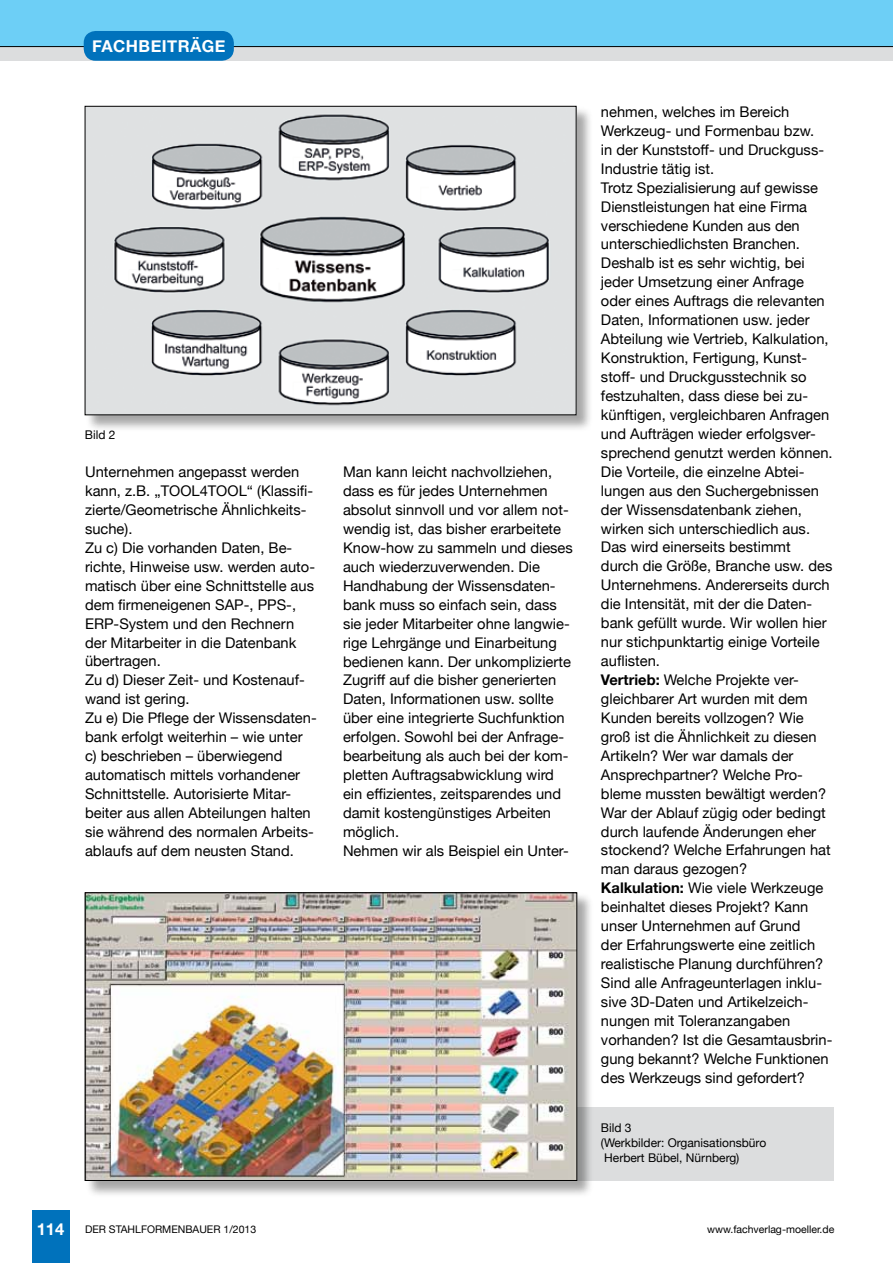
<style>
.page{position:relative;width:893px;height:1263px;background:#fff}
.page>*{position:absolute;margin:0;border:0;box-sizing:border-box;transform-origin:0 0}
.t1{font:700 16.5px "Helvetica Neue";letter-spacing:.03em;color:#fff}
.t2{font:14.7px/18.9px "Helvetica Neue";color:#000}
.t3{font:12px/15px "Helvetica Neue";color:#000}
.t4{font:10.5px "Helvetica Neue";color:#000}
.s1{font-weight:700}
</style>
<div class="page">
<div style="left:32px;top:1210px;width:37px;height:53px;background:#0072bc"></div>
<div style="left:0;top:47px;width:893px;height:14px;background:#dcddde"></div>
<div style="left:0;top:0;width:893px;height:47px;background:#6dcff6"></div>
<div style="left:84px;top:31px;width:150px;height:30px;background:#0072bc;border-radius:12px"></div>
<div style="left:538px;top:1107px;width:295px;height:73px;background:#dcddde"></div>
<div style="left:85px;top:106px;width:508px;height:326px;background:#000;opacity:.35"></div>
<img style="left:87px;top:108px;width:487px;height:305px">
<div style="left:85px;top:106px;width:491px;height:309px;border:1px solid #000"></div>
<div style="left:85px;top:893px;width:509px;height:305px;background:#000;opacity:.35"></div>
<img style="left:87px;top:894px;width:488px;height:285px">
<div style="left:85px;top:892px;width:492px;height:289px;border:1px solid #000"></div>
<p class="t1" style="left:92px;top:31px;width:135px">FACHBEITRÄGE</p>
<p class="t3" style="left:85px;top:426px;width:32px">Bild 2</p>
<p class="t2" style="left:85px;top:461px;width:233px">Unternehmen angepasst werden kann, z.B. „TOOL4TOOL“ (Klassifi&shy;zierte/Geometrische Ähnlichkeits&shy;suche).<br>Zu c) Die vorhanden Daten, Be&shy;richte, Hinweise usw. werden auto&shy;matisch über eine Schnittstelle aus dem firmeneigenen SAP-, PPS-,<br>ERP-System und den Rechnern der Mitarbeiter in die Datenbank übertragen.<br>Zu d) Dieser Zeit- und Kostenauf&shy;wand ist gering.<br>Zu e) Die Pflege der Wissensdaten&shy;bank erfolgt weiterhin – wie unter c) beschrieben – überwiegend automatisch mittels vorhandener<br>Schnittstelle. Autorisierte Mitar&shy;beiter aus allen Abteilungen halten sie während des normalen Arbeits&shy;ablaufs auf dem neusten Stand.</p>
<p class="t2" style="left:343px;top:461px;width:231px">Man kann leicht nachvollziehen, dass es für jedes Unternehmen absolut sinnvoll und vor allem not&shy;wendig ist, das bisher erarbeitete<br>Know-how zu sammeln und dieses auch wiederzuverwenden. Die<br>Handhabung der Wissensdaten&shy;bank muss so einfach sein, dass sie jeder Mitarbeiter ohne langwie&shy;rige Lehrgänge und Einarbeitung bedienen kann. Der unkomplizierte<br>Zugriff auf die bisher generierten<br>Daten, Informationen usw. sollte über eine integrierte Suchfunktion erfolgen. Sowohl bei der Anfrage&shy;bearbeitung als auch bei der kom&shy;pletten Auftragsabwicklung wird ein effizientes, zeitsparendes und damit kostengünstiges Arbeiten möglich.<br>Nehmen wir als Beispiel ein Unter-</p>
<p class="t1" style="left:37px;top:1214px;width:29px">114</p>
<p class="t4" style="left:85px;top:1220px;width:173px">DER STAHLFORMENBAUER 1/2013</p>
<p class="t2" style="left:601px;top:101px;width:233px">nehmen, welches im Bereich<br>Werkzeug- und Formenbau bzw.<br>in der Kunststoff- und Druckguss-<br>Industrie tätig ist.<br>Trotz Spezialisierung auf gewisse<br>Dienstleistungen hat eine Firma verschiedene Kunden aus den unterschiedlichsten Branchen.<br>Deshalb ist es sehr wichtig, bei jeder Umsetzung einer Anfrage oder eines Auftrags die relevanten<br>Daten, Informationen usw. jeder<br>Abteilung wie Vertrieb, Kalkulation,<br>Konstruktion, Fertigung, Kunst&shy;stoff- und Druckgusstechnik so festzuhalten, dass diese bei zu&shy;künftigen, vergleichbaren Anfragen und Aufträgen wieder erfolgsver&shy;sprechend genutzt werden können.<br>Die Vorteile, die einzelne Abtei&shy;lungen aus den Suchergebnissen der Wissensdatenbank ziehen, wirken sich unterschiedlich aus.<br>Das wird einerseits bestimmt<br>durch die Größe, Branche usw. des<br>Unternehmens. Andererseits durch die Intensität, mit der die Daten&shy;bank gefüllt wurde. Wir wollen hier nur stichpunktartig einige Vorteile auflisten.<br><span class="s1">Vertrieb:</span> Welche Projekte ver&shy;gleichbarer Art wurden mit dem<br>Kunden bereits vollzogen? Wie groß ist die Ähnlichkeit zu diesen<br>Artikeln? Wer war damals der<br>Ansprechpartner? Welche Pro&shy;bleme mussten bewältigt werden?<br>War der Ablauf zügig oder bedingt durch laufende Änderungen eher stockend? Welche Erfahrungen hat man daraus gezogen?<br><span class="s1">Kalkulation:</span> Wie viele Werkzeuge beinhaltet dieses Projekt? Kann unser Unternehmen auf Grund<br>der Erfahrungswerte eine zeitlich realistische Planung durchführen?<br>Sind alle Anfrageunterlagen inklu&shy;sive 3D-Daten und Artikelzeich&shy;nungen mit Toleranzangaben vorhanden? Ist die Gesamtausbrin&shy;gung bekannt? Welche Funktionen des Werkzeugs sind gefordert?</p>
<p class="t3" style="left:601px;top:1119px;width:167px">Bild 3<br>(Werkbilder: Organisationsbüro<br>Herbert Bübel, Nürnberg)</p>
<p class="t4" style="left:707px;top:1220px;width:129px">www.fachverlag-moeller.de</p>
</div>
